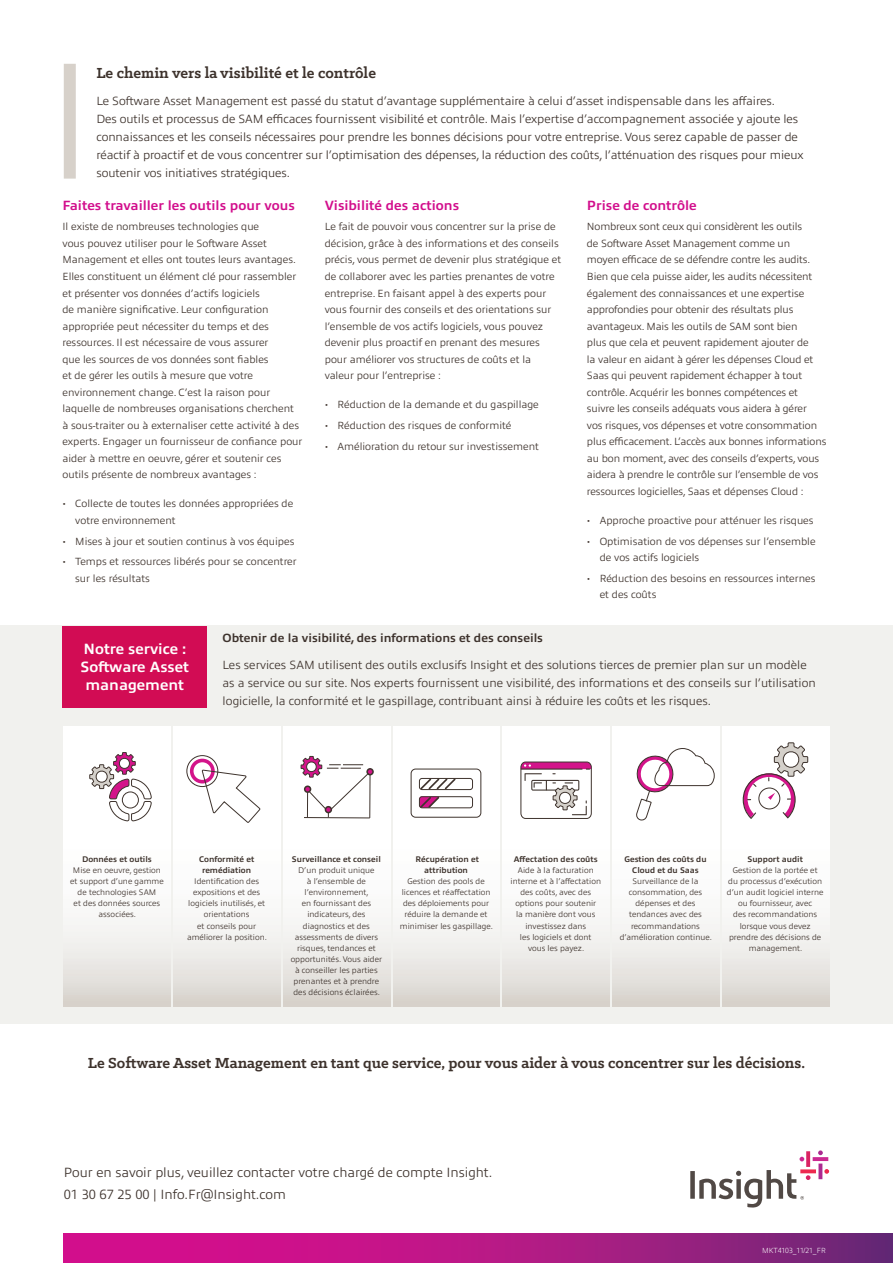
<style>
.page{position:relative;width:893px;height:1263px;background:#fff}
.page>*{position:absolute;margin:0;border:0;box-sizing:border-box;transform-origin:0 0}
.bottom_page_sign_off{font:700 16.5px "Klinic Slab";color:#3d322c}
.sub_header{font:700 16.5px "Klinic Slab";color:#3d322c}
.Intro_copy{font:700 15px/18px "Allumi Pro";color:#fff;text-align:center}
.contact_details{font:300 13.5px "Allumi Pro";color:#3d322c}
.mini_pink_bold_subs{font:700 13.5px "Allumi Pro";color:#d20e8c}
.body_copy{font:300 12px/18px "Allumi Pro";letter-spacing:-.005em;color:#3d322c}
.body_subs{font:700 12px "Allumi Pro";color:#3d322c}
.body_copy-2{font:300 10.5px/16.5px "Allumi Pro";color:#3d322c}
.body_copy-3{font:300 8.25px/11.1px "Allumi Pro";color:#3d322c;text-align:center}
.t1{font:200 7.5px "Allumi Pro";color:#fff}
.s1{font-family:"Klinic Slab"}
.s2{font-weight:700}
</style>
<div class="page">
<div style="left:0;top:626px;width:893px;height:398px;background:#f1f1ee"></div>
<svg style="left:64px;top:727px;width:106px;height:279px"></svg>
<svg style="left:174px;top:727px;width:106px;height:279px"></svg>
<svg style="left:283px;top:727px;width:107px;height:279px"></svg>
<svg style="left:393px;top:727px;width:107px;height:279px"></svg>
<svg style="left:503px;top:727px;width:107px;height:279px"></svg>
<svg style="left:612px;top:726px;width:107px;height:280px"></svg>
<svg style="left:722px;top:727px;width:107px;height:279px"></svg>
<svg style="left:64px;top:1233px;width:829px;height:30px;background:#af1984"></svg>
<svg style="left:690px;top:1150px;width:139px;height:57px"></svg>
<div style="left:63px;top:626px;width:144px;height:81px;background:#d20c54"></div>
<div style="left:64px;top:64px;width:12px;height:115px;background:#d7d1ca"></div>
<div style="left:187px;top:755px;width:31px;height:32px;border:1px solid #3e332d;border-radius:50%"></div>
<div style="left:190px;top:759px;width:25px;height:24px;border:4px solid #d3148a;border-radius:50%"></div>
<svg style="left:201px;top:769px;width:60px;height:54px;background:#f0ebed"></svg>
<svg style="left:89px;top:752px;width:63px;height:69px;background:#e1d2d9"></svg>
<hr style="left:304px;top:817px;width:66px;height:1px;background:#3e332d">
<svg style="left:300px;top:756px;width:74px;height:61px;background:#ebe2e7"></svg>
<div style="left:411px;top:769px;width:70px;height:48px;border:1px solid #3e332d;border-radius:5px"></div>
<div style="left:419px;top:778px;width:54px;height:12px;border:1px solid #3e332d;border-radius:3px"></div>
<svg style="left:420px;top:778px;width:36px;height:11px"></svg>
<div style="left:419px;top:796px;width:54px;height:12px;border:1px solid #3e332d;border-radius:3px"></div>
<svg style="left:419px;top:796px;width:20px;height:12px"></svg>
<svg style="left:635px;top:748px;width:80px;height:73px;background:#f1e7ec"></svg>
<div style="left:521px;top:762px;width:71px;height:57px;border:1px solid #3e332d;border-radius:5px"></div>
<svg style="left:521px;top:762px;width:70px;height:53px;background:#dfc9d4"></svg>
<svg style="left:741px;top:742px;width:67px;height:77px;background:#e8d9e1"></svg>
<div style="left:759px;top:788px;width:21px;height:21px;border:1px solid #3e332d;border-radius:50%"></div>
<p class="sub_header" style="left:96px;top:62px;width:281px">Le chemin vers la visibilité et le contrôle</p>
<p class="body_copy" style="left:96px;top:91px;width:709px">Le Software Asset Management est passé du statut d’avantage supplémentaire à celui d’asset indispensable dans les affaires.<br>Des outils et processus de SAM efficaces fournissent visibilité et contrôle. Mais l’expertise d’accompagnement associée y ajoute les connaissances et les conseils nécessaires pour prendre les bonnes décisions pour votre entreprise. Vous serez capable de passer de réactif à proactif et de vous concentrer sur l’optimisation des dépenses, la réduction des coûts, l’atténuation des risques pour mieux soutenir vos initiatives stratégiques.</p>
<p class="mini_pink_bold_subs" style="left:63px;top:195px;width:234px">Faites travailler les outils pour vous</p>
<p class="body_copy-2" style="left:63px;top:218px;width:241px">Il existe de nombreuses technologies que<br>vous pouvez utiliser pour le Software Asset Management et elles ont toutes leurs avantages.<br>Elles constituent un élément clé pour rassembler et présenter vos données d’actifs logiciels<br>de manière significative. Leur configuration appropriée peut nécessiter du temps et des ressources. Il est nécessaire de vous assurer<br>que les sources de vos données sont fiables<br>et de gérer les outils à mesure que votre environnement change. C’est la raison pour laquelle de nombreuses organisations cherchent à sous-traiter ou à externaliser cette activité à des experts. Engager un fournisseur de confiance pour aider à mettre en oeuvre, gérer et soutenir ces outils présente de nombreux avantages :</p>
<p class="body_copy-2" style="left:75px;top:495px;width:220px;text-indent:-13px"><span class="s1">•</span> Collecte de toutes les données appropriées de votre environnement</p>
<p class="body_copy-2" style="left:63px;top:532px;width:233px"><span class="s1">•</span> Mises à jour et soutien continus à vos équipes</p>
<p class="body_copy-2" style="left:75px;top:553px;width:223px;text-indent:-13px"><span class="s1">•</span> Temps et ressources libérés pour se concentrer sur les résultats</p>
<p class="mini_pink_bold_subs" style="left:325px;top:195px;width:136px">Visibilité des actions</p>
<p class="body_copy-2" style="left:325px;top:218px;width:238px">Le fait de pouvoir vous concentrer sur la prise de décision, grâce à des informations et des conseils précis, vous permet de devenir plus stratégique et de collaborer avec les parties prenantes de votre entreprise. En faisant appel à des experts pour vous fournir des conseils et des orientations sur l’ensemble de vos actifs logiciels, vous pouvez devenir plus proactif en prenant des mesures pour améliorer vos structures de coûts et la valeur pour l’entreprise :</p>
<p class="body_copy-2" style="left:325px;top:396px;width:216px"><span class="s1">•</span> Réduction de la demande et du gaspillage</p>
<p class="body_copy-2" style="left:325px;top:416px;width:188px"><span class="s1">•</span> Réduction des risques de conformité</p>
<p class="body_copy-2" style="left:325px;top:437px;width:216px"><span class="s1">•</span> Amélioration du retour sur investissement</p>
<p class="mini_pink_bold_subs" style="left:587px;top:195px;width:111px">Prise de contrôle</p>
<p class="body_copy-2" style="left:587px;top:218px;width:241px">Nombreux sont ceux qui considèrent les outils<br>de Software Asset Management comme un<br>moyen efficace de se défendre contre les audits.<br>Bien que cela puisse aider, les audits nécessitent également des connaissances et une expertise approfondies pour obtenir des résultats plus avantageux. Mais les outils de SAM sont bien<br>plus que cela et peuvent rapidement ajouter de<br>la valeur en aidant à gérer les dépenses Cloud et Saas qui peuvent rapidement échapper à tout contrôle. Acquérir les bonnes compétences et suivre les conseils adéquats vous aidera à gérer<br>vos risques, vos dépenses et votre consommation plus efficacement. L’accès aux bonnes informations au bon moment, avec des conseils d’experts, vous aidera à prendre le contrôle sur l’ensemble de vos ressources logicielles, Saas et dépenses Cloud :</p>
<p class="body_copy-2" style="left:587px;top:511px;width:228px"><span class="s1">•</span> Approche proactive pour atténuer les risques</p>
<p class="body_copy-2" style="left:600px;top:532px;width:217px;text-indent:-13px"><span class="s1">•</span> Optimisation de vos dépenses sur l’ensemble de vos actifs logiciels</p>
<p class="body_copy-2" style="left:600px;top:569px;width:217px;text-indent:-13px"><span class="s1">•</span> Réduction des besoins en ressources internes et des coûts</p>
<p class="Intro_copy" style="left:81px;top:639px;width:110px">Notre service :<br>Software Asset management</p>
<p class="body_subs" style="left:223px;top:629px;width:322px">Obtenir de la visibilité, des informations et des conseils</p>
<p class="body_copy" style="left:223px;top:655px;width:595px">Les services SAM utilisent des outils exclusifs Insight et des solutions tierces de premier plan sur un modèle as a service ou sur site. Nos experts fournissent une visibilité, des informations et des conseils sur l’utilisation logicielle, la conformité et le gaspillage, contribuant ainsi à réduire les coûts et les risques.</p>
<p class="body_copy-3" style="left:70px;top:853px;width:95px"><span class="s2">Données et outils<br></span>Mise en oeuvre, gestion et support d’une gamme de technologies SAM<br>et des données sources associées.</p>
<p class="body_copy-3" style="left:187px;top:853px;width:81px"><span class="s2">Conformité et remédiation<br></span>Identification des expositions et des logiciels inutilisés, et orientations<br>et conseils pour améliorer la position.</p>
<p class="body_copy-3" style="left:291px;top:853px;width:93px"><span class="s2">Surveillance et conseil<br></span>D’un produit unique<br>à l’ensemble de l’environnement,<br>en fournissant des indicateurs, des diagnostics et des assessments de divers risques, tendances et opportunités. Vous aider à conseiller les parties prenantes et à prendre des décisions éclairées.</p>
<p class="body_copy-3" style="left:400px;top:853px;width:95px"><span class="s2">Récupération et attribution<br></span>Gestion des pools de licences et réaffectation des déploiements pour réduire la demande et minimiser les gaspillage.</p>
<p class="body_copy-3" style="left:511px;top:853px;width:92px"><span class="s2">Affectation des coûts<br></span>Aide à la facturation interne et à l’affectation des coûts, avec des options pour soutenir<br>la manière dont vous investissez dans<br>les logiciels et dont vous les payez.</p>
<p class="body_copy-3" style="left:620px;top:853px;width:94px"><span class="s2">Gestion des coûts du<br>Cloud et du Saas<br></span>Surveillance de la consommation, des dépenses et des tendances avec des recommandations d’amélioration continue.</p>
<p class="body_copy-3" style="left:727px;top:853px;width:98px"><span class="s2">Support audit<br></span>Gestion de la portée et du processus d’exécution d’un audit logiciel interne ou fournisseur, avec<br>des recommandations lorsque vous devez prendre des décisions de management.</p>
<p class="bottom_page_sign_off" style="left:88px;top:1051px;width:718px">Le Software Asset Management en tant que service, pour vous aider à vous concentrer sur les décisions.</p>
<p class="contact_details" style="left:64px;top:1162px;width:430px">Pour en savoir plus, veuillez contacter votre chargé de compte Insight.</p>
<p class="contact_details" style="left:64px;top:1185px;width:224px">01 30 67 25 00 | Info.Fr@Insight.com</p>
<p class="t1" style="left:762px;top:1245px;width:65px">MKT4103_11/21_FR</p>
</div>
